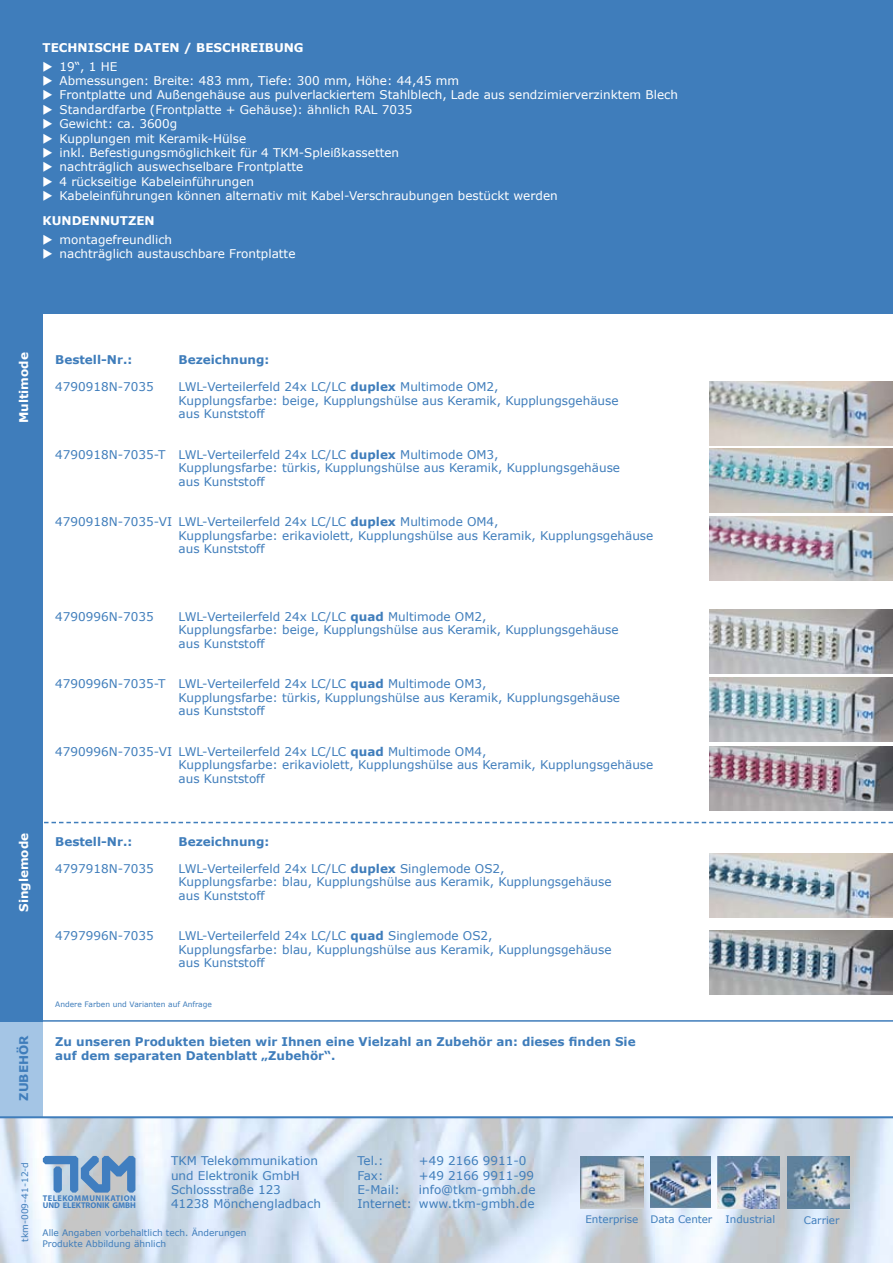
<style>
.page{position:relative;width:893px;height:1263px;background:#fff}
.page>*{position:absolute;margin:0;border:0;box-sizing:border-box;transform-origin:0 0}
.t1{font:12px/13.5px "Verdana";color:#3f7dbb}
.t2{font:12px "Verdana";color:#fff}
.t3{font:700 12px/13.5px "Verdana";color:#3f7dbb}
.t4{font:700 12px "Verdana";color:#fff}
.t5{font:10.35px "Verdana";color:#3f7dbb}
.t6{font:9px/10.8px "Verdana";color:#3f7dbb}
.t7{font:700 8.4px/7.4px "Myriad Pro";letter-spacing:.015em;color:#407ec0}
.t8{font:7.5px "Verdana";color:#3f7dbb}
.s1{font-weight:700}
</style>
<div class="page">
<img style="left:0;top:1118px;width:893px;height:145px">
<div style="left:0;top:0;width:893px;height:314px;background:#3f7dbb"></div>
<img style="left:787px;top:1156px;width:63px;height:52px">
<img style="left:651px;top:1156px;width:59px;height:52px">
<img style="left:581px;top:1156px;width:63px;height:52px">
<img style="left:717px;top:1156px;width:63px;height:52px">
<svg style="left:43px;top:1156px;width:92px;height:36px;background:#7da3cb"></svg>
<div style="left:0;top:1021px;width:43px;height:96px;background:#a4c5e5"></div>
<hr style="left:0;top:1116px;width:893px;height:2px;background:#3f7dbb">
<div style="left:0;top:312px;width:43px;height:709px;background:#3f7dbb"></div>
<hr style="left:37px;top:1020px;width:856px;height:2px;background:#3f7dbb">
<svg style="left:44px;top:822px;width:849px;height:1px"></svg>
<img style="left:709px;top:382px;width:184px;height:63px">
<img style="left:709px;top:449px;width:184px;height:64px">
<img style="left:709px;top:517px;width:184px;height:63px">
<img style="left:709px;top:853px;width:184px;height:64px">
<img style="left:709px;top:610px;width:184px;height:64px">
<img style="left:709px;top:746px;width:184px;height:64px">
<img style="left:709px;top:931px;width:184px;height:63px">
<img style="left:709px;top:678px;width:184px;height:64px">
<p class="t4" style="left:43px;top:40px;width:263px">TECHNISCHE DATEN / BESCHREIBUNG</p>
<p class="t2" style="left:43px;top:59px;width:76px">◆ 19“, 1 HE</p>
<p class="t2" style="left:43px;top:73px;width:418px">◆ Abmessungen: Breite: 483 mm, Tiefe: 300 mm, Höhe: 44,45 mm</p>
<p class="t2" style="left:43px;top:87px;width:637px">◆ Frontplatte und Außengehäuse aus pulverlackiertem Stahlblech, Lade aus sendzimierverzinktem Blech</p>
<p class="t2" style="left:43px;top:102px;width:371px">◆ Standardfarbe (Frontplatte + Gehäuse): ähnlich RAL 7035</p>
<p class="t2" style="left:43px;top:116px;width:136px">◆ Gewicht: ca. 3600g</p>
<p class="t2" style="left:43px;top:131px;width:205px">◆ Kupplungen mit Keramik-Hülse</p>
<p class="t2" style="left:43px;top:145px;width:358px">◆ inkl. Befestigungsmöglichkeit für 4 TKM-Spleißkassetten</p>
<p class="t2" style="left:43px;top:159px;width:262px">◆ nachträglich auswechselbare Frontplatte</p>
<p class="t2" style="left:43px;top:174px;width:213px">◆ 4 rückseitige Kabeleinführungen</p>
<p class="t2" style="left:43px;top:188px;width:517px">◆ Kabeleinführungen können alternativ mit Kabel-Verschraubungen bestückt werden</p>
<p class="t4" style="left:43px;top:213px;width:114px">KUNDENNUTZEN</p>
<p class="t2" style="left:43px;top:232px;width:131px">◆ montagefreundlich</p>
<p class="t2" style="left:43px;top:246px;width:254px">◆ nachträglich austauschbare Frontplatte</p>
<p class="t4" style="left:16px;top:423px;width:72px;rotate:-90deg">Multimode</p>
<p class="t4" style="left:16px;top:499px;width:146px;rotate:-90deg">Sonderverteilerfelder</p>
<p class="t3" style="left:55px;top:353px;width:78px">Bestell-Nr.:</p>
<p class="t3" style="left:179px;top:353px;width:92px">Bezeichnung:</p>
<p class="t1" style="left:55px;top:380px;width:100px">4790918N-7035</p>
<p class="t1" style="left:179px;top:380px;width:441px">LWL-Verteilerfeld 24x LC/LC <span class="s1">duplex</span> Multimode OM2,<br>Kupplungsfarbe: beige, Kupplungshülse aus Keramik, Kupplungsgehäuse aus Kunststoff</p>
<p class="t1" style="left:179px;top:447px;width:443px;text-indent:-123px">4790918N-7035-T LWL-Verteilerfeld 24x LC/LC <span class="s1">duplex</span> Multimode OM3,<br>Kupplungsfarbe: türkis, Kupplungshülse aus Keramik, Kupplungsgehäuse aus Kunststoff</p>
<p class="t1" style="left:179px;top:515px;width:476px;text-indent:-123px">4790918N-7035-VI LWL-Verteilerfeld 24x LC/LC <span class="s1">duplex</span> Multimode OM4,<br>Kupplungsfarbe: erikaviolett, Kupplungshülse aus Keramik, Kupplungsgehäuse aus Kunststoff</p>
<p class="t1" style="left:55px;top:609px;width:100px">4790996N-7035</p>
<p class="t1" style="left:179px;top:609px;width:441px">LWL-Verteilerfeld 24x LC/LC <span class="s1">quad</span> Multimode OM2,<br>Kupplungsfarbe: beige, Kupplungshülse aus Keramik, Kupplungsgehäuse aus Kunststoff</p>
<p class="t1" style="left:179px;top:677px;width:443px;text-indent:-123px">4790996N-7035-T LWL-Verteilerfeld 24x LC/LC <span class="s1">quad</span> Multimode OM3,<br>Kupplungsfarbe: türkis, Kupplungshülse aus Keramik, Kupplungsgehäuse aus Kunststoff</p>
<p class="t1" style="left:179px;top:744px;width:476px;text-indent:-123px">4790996N-7035-VI LWL-Verteilerfeld 24x LC/LC <span class="s1">quad</span> Multimode OM4,<br>Kupplungsfarbe: erikaviolett, Kupplungshülse aus Keramik, Kupplungsgehäuse aus Kunststoff</p>
<p class="t4" style="left:16px;top:912px;width:80px;rotate:-90deg">Singlemode</p>
<p class="t3" style="left:55px;top:834px;width:78px">Bestell-Nr.:</p>
<p class="t3" style="left:179px;top:834px;width:92px">Bezeichnung:</p>
<p class="t1" style="left:55px;top:861px;width:100px">4797918N-7035</p>
<p class="t1" style="left:179px;top:861px;width:434px">LWL-Verteilerfeld 24x LC/LC <span class="s1">duplex</span> Singlemode OS2,<br>Kupplungsfarbe: blau, Kupplungshülse aus Keramik, Kupplungsgehäuse aus Kunststoff</p>
<p class="t1" style="left:55px;top:929px;width:100px">4797996N-7035</p>
<p class="t1" style="left:179px;top:929px;width:434px">LWL-Verteilerfeld 24x LC/LC <span class="s1">quad</span> Singlemode OS2,<br>Kupplungsfarbe: blau, Kupplungshülse aus Keramik, Kupplungsgehäuse aus Kunststoff</p>
<p class="t3" style="left:17px;top:1101px;width:67px;rotate:-90deg">ZUBEHÖR</p>
<p class="t8" style="left:55px;top:999px;width:158px">Andere Farben und Varianten auf Anfrage</p>
<p class="t3" style="left:55px;top:1035px;width:582px">Zu unseren Produkten bieten wir Ihnen eine Vielzahl an Zubehör an: dieses finden Sie auf dem separaten Datenblatt „Zubehör“.</p>
<p class="t6" style="left:19px;top:1242px;width:81px;rotate:-90deg">tkm-009-41-12-d</p>
<p class="t7" style="left:43px;top:1194px;width:95px">TELEKOMMUNIKATION<br>UND ELEKTRONIK GMBH</p>
<p class="t1" style="left:171px;top:1153px;width:151px;line-height:14.4px">TKM Telekommunikation und Elektronik GmbH<br>Schlossstraße 123<br>41238 Mönchengladbach</p>
<p class="t1" style="left:357px;top:1154px;width:28px">Tel.:</p>
<p class="t1" style="left:419px;top:1154px;width:109px">+49 2166 9911-0</p>
<p class="t1" style="left:357px;top:1168px;width:28px">Fax:</p>
<p class="t1" style="left:419px;top:1168px;width:117px">+49 2166 9911-99</p>
<p class="t1" style="left:357px;top:1182px;width:44px">E-Mail:</p>
<p class="t1" style="left:357px;top:1182px;width:180px;line-height:14.4px;text-align:right">info@tkm-gmbh.de<br>Internet: www.tkm-gmbh.de</p>
<p class="t6" style="left:43px;top:1227px;width:205px">Alle Angaben vorbehaltlich tech. Änderungen<br>Produkte Abbildung ähnlich</p>
<p class="t5" style="left:585px;top:1213px;width:128px">Enterprise Data Center</p>
<p class="t5" style="left:725px;top:1213px;width:51px">Industrial</p>
<p class="t5" style="left:804px;top:1213px;width:37px">Carrier</p>
</div>
